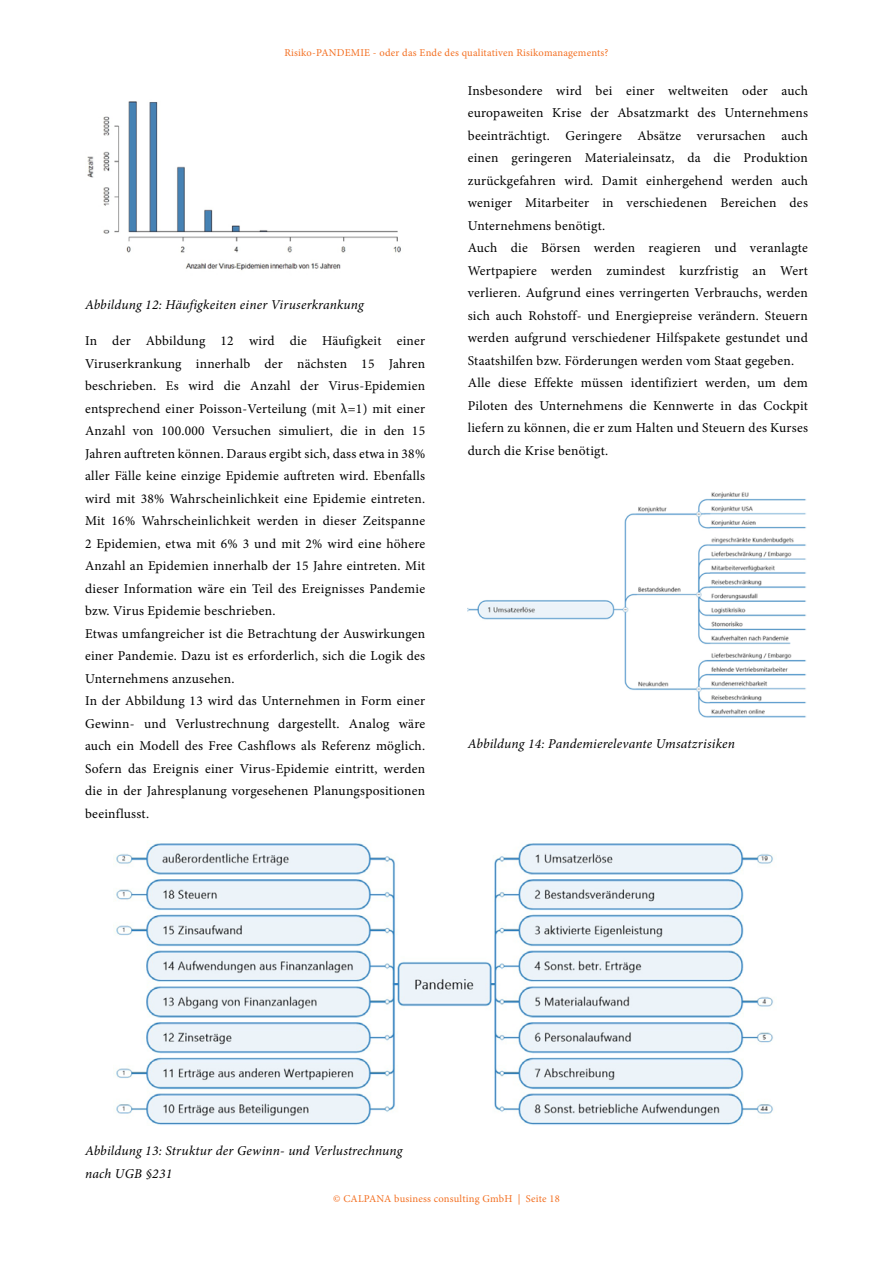
<style>
.page{position:relative;width:893px;height:1263px;background:#fff}
.page>*{position:absolute;margin:0;border:0;box-sizing:border-box;transform-origin:0 0}
.t1{font:13.5px/22.5px "Minion Pro";letter-spacing:.02em;color:#000}
.t2{font:italic 13.5px/22.5px "Minion Pro";letter-spacing:.01em;color:#000}
.t3{font:10.5px "Minion Pro";letter-spacing:.02em;color:#f36f21}
</style>
<div class="page">
<img style="left:87px;top:101px;width:314px;height:169px">
<img style="left:115px;top:843px;width:658px;height:282px">
<img style="left:468px;top:492px;width:339px;height:225px">
<p class="t3" style="left:284px;top:46px;width:326px">Risiko-PANDEMIE - oder das Ende des qualitativen Risikomanagements?</p>
<p class="t2" style="left:85px;top:294px;width:280px">Abbildung 12: Häufigkeiten einer Viruserkrankung</p>
<p class="t1" style="left:85px;top:330px;width:342px">In der Abbildung 12 wird die Häufigkeit einer Viruserkrankung innerhalb der nächsten 15 Jahren beschrieben. Es wird die Anzahl der Virus-Epidemien entsprechend einer Poisson-Verteilung (mit λ=1) mit einer Anzahl von 100.000 Versuchen simuliert, die in den 15<br>Jahren auftreten können. Daraus ergibt sich, dass etwa in 38% aller Fälle keine einzige Epidemie auftreten wird. Ebenfalls wird mit 38% Wahrscheinlichkeit eine Epidemie eintreten.<br>Mit 16% Wahrscheinlichkeit werden in dieser Zeitspanne 2 Epidemien, etwa mit 6% 3 und mit 2% wird eine höhere Anzahl an Epidemien innerhalb der 15 Jahre eintreten. Mit dieser Information wäre ein Teil des Ereignisses Pandemie bzw. Virus Epidemie beschrieben.<br>Etwas umfangreicher ist die Betrachtung der Auswirkungen einer Pandemie. Dazu ist es erforderlich, sich die Logik des Unternehmens anzusehen.<br>In der Abbildung 13 wird das Unternehmen in Form einer Gewinn- und Verlustrechnung dargestellt. Analog wäre auch ein Modell des Free Cashflows als Referenz möglich.<br>Sofern das Ereignis einer Virus-Epidemie eintritt, werden die in der Jahresplanung vorgesehenen Planungspositionen beeinflusst.</p>
<p class="t1" style="left:468px;top:79px;width:342px">Insbesondere wird bei einer weltweiten oder auch europaweiten Krise der Absatzmarkt des Unternehmens beeinträchtigt. Geringere Absätze verursachen auch einen geringeren Materialeinsatz, da die Produktion zurückgefahren wird. Damit einhergehend werden auch weniger Mitarbeiter in verschiedenen Bereichen des Unternehmens benötigt.<br>Auch die Börsen werden reagieren und veranlagte Wertpapiere werden zumindest kurzfristig an Wert verlieren. Aufgrund eines verringerten Verbrauchs, werden sich auch Rohstoff- und Energiepreise verändern. Steuern werden aufgrund verschiedener Hilfspakete gestundet und Staatshilfen bzw. Förderungen werden vom Staat gegeben.<br>Alle diese Effekte müssen identifiziert werden, um dem Piloten des Unternehmens die Kennwerte in das Cockpit liefern zu können, die er zum Halten und Steuern des Kurses durch die Krise benötigt.</p>
<p class="t2" style="left:468px;top:732px;width:269px">Abbildung 14: Pandemierelevante Umsatzrisiken</p>
<p class="t2" style="left:85px;top:1140px;width:319px">Abbildung 13: Struktur der Gewinn- und Verlustrechnung nach UGB §231</p>
<p class="t3" style="left:333px;top:1192px;width:228px">© CALPANA business consulting GmbH | Seite 18</p>
</div>
